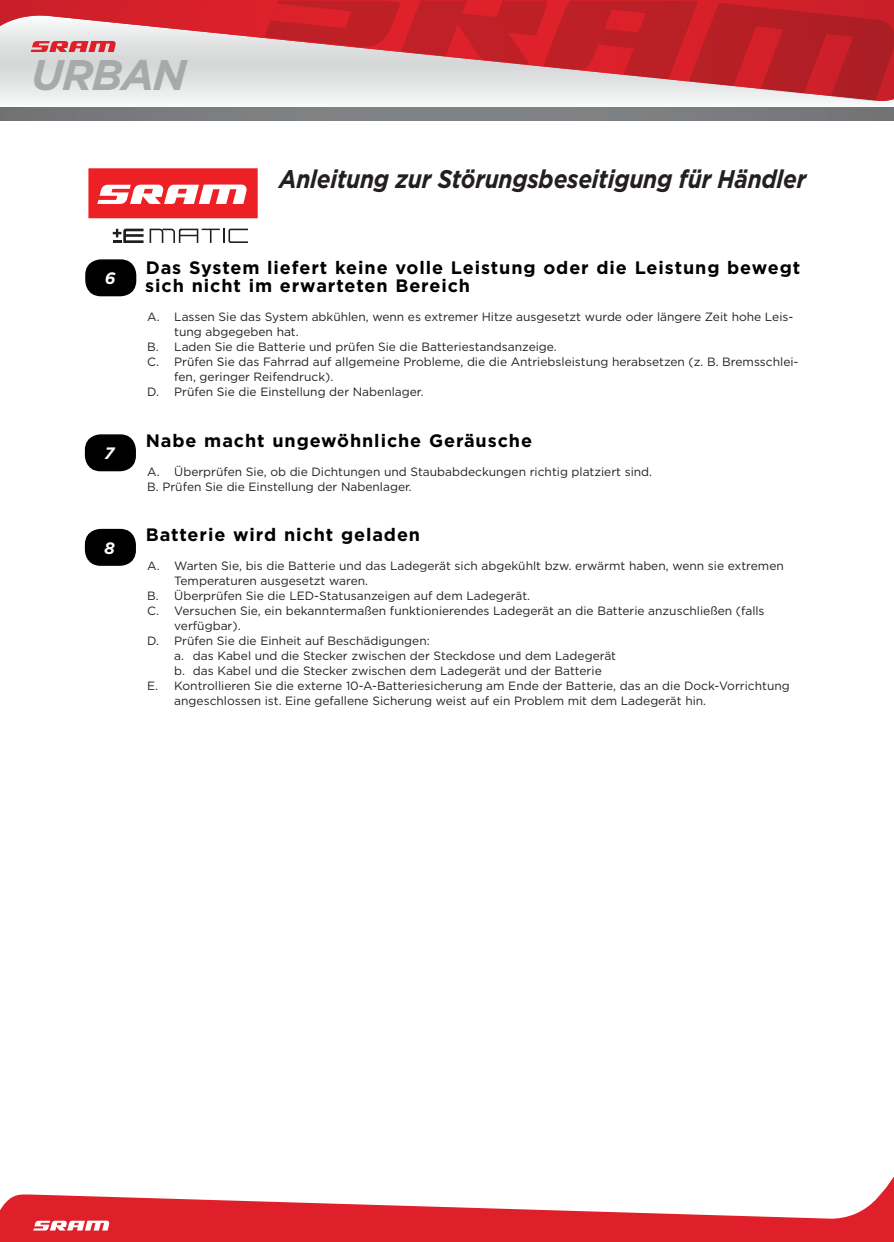
<style>
.page{position:relative;width:894px;height:1242px;background:#fff}
.page>*{position:absolute;margin:0;border:0;box-sizing:border-box;transform-origin:0 0}
.t1{font:italic 700 42.75px "Gotham";letter-spacing:-.03em;color:#a7a9ab}
.t2{font:italic 700 25.5px "Gotham";letter-spacing:-.01em;color:#231f20;scale:.89 1}
.Section_Title_-_Blac{font:700 18px/18px "Gotham";letter-spacing:.05em;color:#000}
.new_number_style{font:italic 700 16.5px "Gotham";color:#fff}
.Paragraph_Style_1{font:12px/15px "Gotham";color:#231f20}
</style>
<div class="page">
<svg style="left:0;top:1178px;width:893px;height:64px;fill:#df202b"></svg>
<svg style="left:33px;top:1221px;width:77px;height:10px"></svg>
<svg style="left:0;top:101px;width:893px;height:1px"></svg>
<div style="left:0;top:107px;width:893px;height:13px;background:#7c7f81"></div>
<svg style="left:0;top:0;width:893px;height:101px;background:#deadb0"></svg>
<svg style="left:264px;top:1px;width:629px;height:100px;background:#cc5c61"></svg>
<svg style="left:31px;top:41px;width:85px;height:11px"></svg>
<div style="left:88px;top:168px;width:169px;height:50px;background:#ed2026"></div>
<svg style="left:97px;top:184px;width:150px;height:20px"></svg>
<svg style="left:113px;top:229px;width:30px;height:14px"></svg>
<svg style="left:149px;top:229px;width:99px;height:14px"></svg>
<div style="left:86px;top:435px;width:49px;height:36px;background:#000;border-radius:15px"></div>
<div style="left:85px;top:434px;width:51px;height:37px;border:2px solid #000;border-radius:15px"></div>
<div style="left:86px;top:530px;width:49px;height:35px;background:#000;border-radius:15px"></div>
<div style="left:85px;top:529px;width:51px;height:37px;border:2px solid #000;border-radius:15px"></div>
<div style="left:86px;top:260px;width:49px;height:36px;background:#000;border-radius:15px"></div>
<div style="left:85px;top:259px;width:51px;height:37px;border:2px solid #000;border-radius:15px"></div>
<p class="t1" style="left:31px;top:47px;width:157px">URBAN</p>
<p class="t2" style="left:279px;top:162px;width:593px">Anleitung zur Störungsbeseitigung für Händler</p>
<p class="new_number_style" style="left:105px;top:268px;width:12px">6</p>
<p class="new_number_style" style="left:105px;top:443px;width:12px">7</p>
<p class="new_number_style" style="left:104px;top:537px;width:12px">8</p>
<p class="Section_Title_-_Blac" style="left:145px;top:259px;width:656px">Das System liefert keine volle Leistung oder die Leistung bewegt sich nicht im erwarteten Bereich</p>
<p class="Paragraph_Style_1" style="left:174px;top:309px;width:620px;text-indent:-27px">A. Lassen Sie das System abkühlen, wenn es extremer Hitze ausgesetzt wurde oder längere Zeit hohe Leis&shy;tung abgegeben hat.</p>
<p class="Paragraph_Style_1" style="left:147px;top:339px;width:411px">B. Laden Sie die Batterie und prüfen Sie die Batteriestandsanzeige.</p>
<p class="Paragraph_Style_1" style="left:174px;top:354px;width:625px;text-indent:-27px">C. Prüfen Sie das Fahrrad auf allgemeine Probleme, die die Antriebsleistung herabsetzen (z. B. Bremsschlei&shy;fen, geringer Reifendruck).</p>
<p class="Paragraph_Style_1" style="left:147px;top:384px;width:278px">D. Prüfen Sie die Einstellung der Nabenlager.</p>
<p class="Section_Title_-_Blac" style="left:146px;top:431px;width:387px">Nabe macht ungewöhnliche Geräusche</p>
<p class="Paragraph_Style_1" style="left:147px;top:464px;width:506px">A. Überprüfen Sie, ob die Dichtungen und Staubabdeckungen richtig platziert sind.</p>
<p class="Paragraph_Style_1" style="left:147px;top:479px;width:266px">B. Prüfen Sie die Einstellung der Nabenlager.</p>
<p class="Section_Title_-_Blac" style="left:146px;top:526px;width:276px">Batterie wird nicht geladen</p>
<p class="Paragraph_Style_1" style="left:174px;top:558px;width:611px;text-indent:-27px">A. Warten Sie, bis die Batterie und das Ladegerät sich abgekühlt bzw. erwärmt haben, wenn sie extremen<br>Temperaturen ausgesetzt waren.</p>
<p class="Paragraph_Style_1" style="left:147px;top:588px;width:384px">B. Überprüfen Sie die LED-Statusanzeigen auf dem Ladegerät.</p>
<p class="Paragraph_Style_1" style="left:174px;top:603px;width:591px;text-indent:-27px">C. Versuchen Sie, ein bekanntermaßen funktionierendes Ladegerät an die Batterie anzuschließen (falls verfügbar).</p>
<p class="Paragraph_Style_1" style="left:147px;top:633px;width:284px">D. Prüfen Sie die Einheit auf Beschädigungen:</p>
<p class="Paragraph_Style_1" style="left:174px;top:648px;width:443px">a. das Kabel und die Stecker zwischen der Steckdose und dem Ladegerät</p>
<p class="Paragraph_Style_1" style="left:174px;top:663px;width:429px">b. das Kabel und die Stecker zwischen dem Ladegerät und der Batterie</p>
<p class="Paragraph_Style_1" style="left:174px;top:678px;width:616px;text-indent:-27px">E. Kontrollieren Sie die externe 10-A-Batteriesicherung am Ende der Batterie, das an die Dock-Vorrichtung angeschlossen ist. Eine gefallene Sicherung weist auf ein Problem mit dem Ladegerät hin.</p>
</div>
